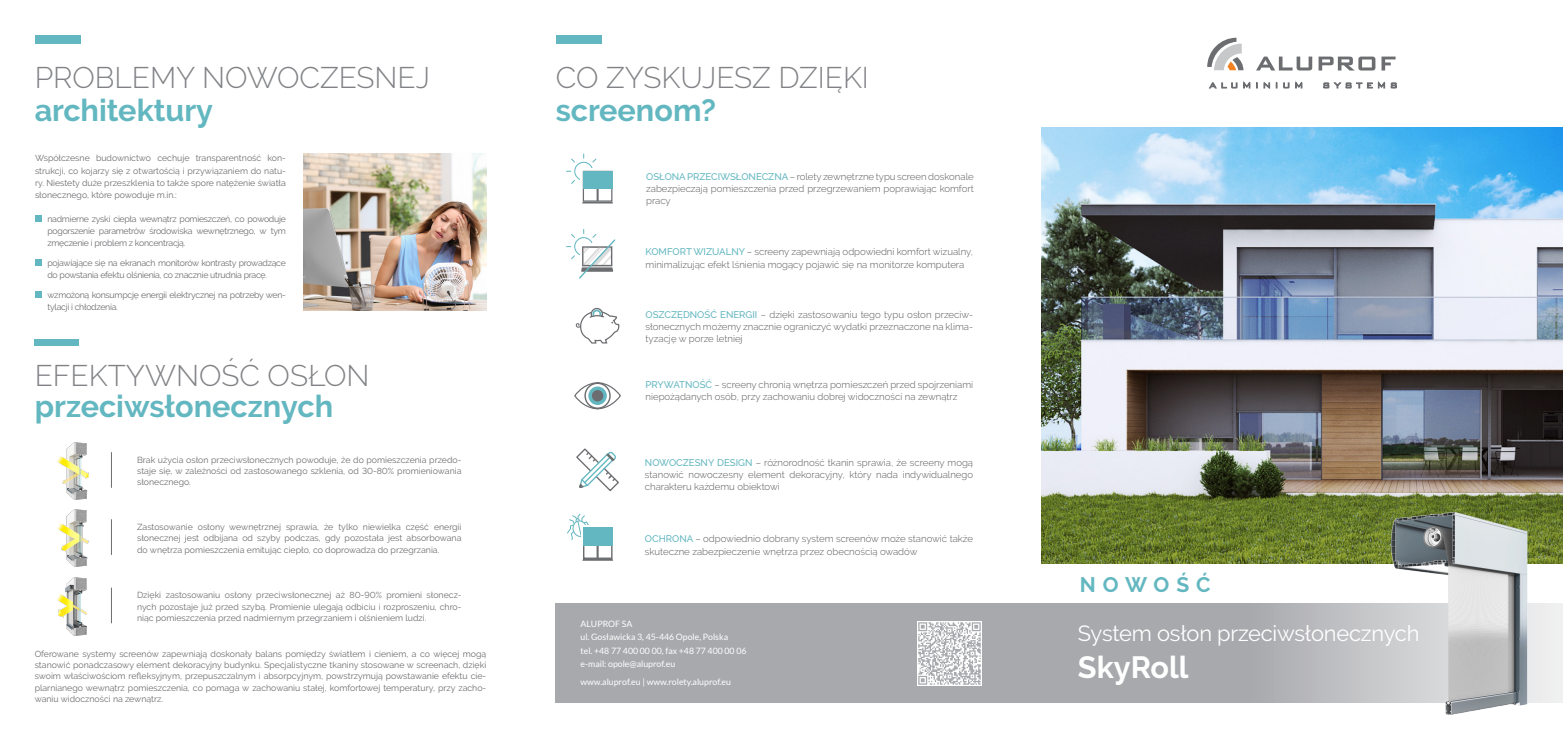
<style>
.page{position:relative;width:1563px;height:737px;background:#fff}
.page>*{position:absolute;margin:0;border:0;box-sizing:border-box;transform-origin:0 0}
.t1{font:700 30.62px "Raleway";color:#63b7c0}
.t2{font:700 30.62px "Raleway";color:#fff}
.t3{font:300 29.75px "Raleway";color:#808285}
.t4{font:21.88px "Raleway";letter-spacing:-.01em;color:#fff}
.t5{font:700 21px "Raleway";letter-spacing:.33em;color:#63b7c0}
.t6{font:300 9.62px/12.2px "Raleway";color:#57585a;text-align:justify}
.t7{font:8.75px/11.4px "Raleway";letter-spacing:-.02em;color:#6c6d70;text-align:justify}
.t8{font:8.75px "Lato";color:#fff}
.s1{font-weight:500;color:#63b7c0}
</style>
<div class="page">
<img style="left:1042px;top:127px;width:521px;height:436px">
<hr style="left:596px;top:530px;width:2px;height:30px;background:#6c6d70">
<svg style="left:1207px;top:38px;width:36px;height:32px"></svg>
<svg style="left:1256px;top:57px;width:56px;height:14px"></svg>
<svg style="left:1318px;top:57px;width:57px;height:13px"></svg>
<svg style="left:1381px;top:57px;width:14px;height:13px"></svg>
<svg style="left:1209px;top:83px;width:28px;height:5px"></svg>
<svg style="left:1243px;top:83px;width:7px;height:5px"></svg>
<svg style="left:1263px;top:83px;width:7px;height:5px"></svg>
<svg style="left:1283px;top:83px;width:6px;height:5px"></svg>
<svg style="left:1295px;top:83px;width:7px;height:5px"></svg>
<svg style="left:1323px;top:83px;width:49px;height:5px"></svg>
<svg style="left:1378px;top:83px;width:18px;height:5px"></svg>
<div style="left:35px;top:35px;width:46px;height:8px;background:#63b7c0"></div>
<div style="left:556px;top:35px;width:45px;height:8px;background:#63b7c0"></div>
<div style="left:555px;top:603px;width:1008px;height:99px;background:#a8a9ad"></div>
<img style="left:1382px;top:506px;width:155px;height:209px">
<svg style="left:567px;top:513px;width:23px;height:27px"></svg>
<svg style="left:566px;top:154px;width:31px;height:30px"></svg>
<svg style="left:580px;top:168px;width:33px;height:28px"></svg>
<div style="left:583px;top:171px;width:29px;height:31px;border:1px solid #6c6d70"></div>
<hr style="left:596px;top:171px;width:2px;height:30px;background:#6c6d70">
<svg style="left:582px;top:202px;width:31px;height:1px"></svg>
<div style="left:583px;top:171px;width:29px;height:18px;background:#63b7c0"></div>
<svg style="left:575px;top:307px;width:45px;height:37px"></svg>
<svg style="left:574px;top:382px;width:47px;height:28px"></svg>
<div style="left:584px;top:382px;width:27px;height:27px;border:1px solid #6c6d70;border-radius:50%"></div>
<svg style="left:588px;top:386px;width:19px;height:19px"></svg>
<div style="left:592px;top:390px;width:11px;height:11px;background:#6c6d70;border-radius:50%"></div>
<svg style="left:581px;top:525px;width:32px;height:19px"></svg>
<img style="left:303px;top:153px;width:183px;height:157px">
<div style="left:35px;top:339px;width:44px;height:7px;background:#63b7c0"></div>
<div style="left:35px;top:216px;width:7px;height:6px;background:#63b7c0"></div>
<img style="left:57px;top:442px;width:32px;height:57px">
<img style="left:57px;top:509px;width:32px;height:57px">
<img style="left:57px;top:577px;width:30px;height:58px">
<hr style="left:111px;top:587px;width:1px;height:36px;background:#6c6d70">
<hr style="left:111px;top:519px;width:1px;height:36px;background:#6c6d70">
<hr style="left:111px;top:452px;width:1px;height:36px;background:#6c6d70">
<div style="left:35px;top:259px;width:7px;height:7px;background:#63b7c0"></div>
<div style="left:35px;top:291px;width:7px;height:7px;background:#63b7c0"></div>
<div style="left:583px;top:527px;width:29px;height:32px;border:1px solid #6c6d70"></div>
<div style="left:583px;top:527px;width:29px;height:19px;background:#63b7c0"></div>
<svg style="left:566px;top:229px;width:50px;height:50px"></svg>
<svg style="left:582px;top:559px;width:31px;height:2px"></svg>
<svg style="left:576px;top:448px;width:43px;height:44px"></svg>
<img style="left:918px;top:621px;width:63px;height:64px">
<p class="t3" style="left:35px;top:60px;width:397px">PROBLEMY NOWOCZESNEJ</p>
<p class="t1" style="left:35px;top:92px;width:180px">architektury</p>
<p class="t7" style="left:35px;top:152px;width:252px;line-height:12.2px">Współczesne budownictwo cechuje transparentność kon&shy;strukcji, co kojarzy się z otwartością i przywiązaniem do natu&shy;ry. Niestety duże przeszklenia to także spore natężenie światła słonecznego, które powoduje m.in.:</p>
<p class="t7" style="left:47px;top:212px;width:240px;line-height:12.2px">nadmierne zyski ciepła wewnątrz pomieszczeń, co powoduje pogorszenie parametrów środowiska wewnętrznego, w tym zmęczenie i problem z koncentracją.</p>
<p class="t7" style="left:47px;top:256px;width:240px;line-height:12.2px">pojawiające się na ekranach monitorów kontrasty prowadzące do powstania efektu olśnienia, co znacznie utrudnia pracę.</p>
<p class="t7" style="left:47px;top:288px;width:240px;line-height:12.2px">wzmożoną konsumpcję energii elektrycznej na potrzeby wen&shy;tylacji i chłodzenia.</p>
<p class="t3" style="left:35px;top:358px;width:336px">EFEKTYWNOŚĆ OSŁON</p>
<p class="t1" style="left:35px;top:389px;width:300px">przeciwsłonecznych</p>
<p class="t7" style="left:137px;top:454px;width:326px">Brak użycia osłon przeciwsłonecznych powoduje, że do pomieszczenia przedo&shy;staje się, w zależności od zastosowanego szklenia, od 30-80% promieniowania słonecznego.</p>
<p class="t7" style="left:137px;top:521px;width:326px">Zastosowanie osłony wewnętrznej sprawia, że tylko niewielka część energii słonecznej jest odbijana od szyby podczas, gdy pozostała jest absorbowana do wnętrza pomieszczenia emitując ciepło, co doprowadza do przegrzania.</p>
<p class="t7" style="left:137px;top:589px;width:326px">Dzięki zastosowaniu osłony przeciwsłonecznej aż 80-90% promieni słonecz&shy;nych pozostaje już przed szybą. Promienie ulegają odbiciu i rozproszeniu, chro&shy;niąc pomieszczenia przed nadmiernym przegrzaniem i olśnieniem ludzi.</p>
<p class="t7" style="left:35px;top:647px;width:453px">Oferowane systemy screenów zapewniają doskonały balans pomiędzy światłem i cieniem, a co więcej mogą stanowić ponadczasowy element dekoracyjny budynku. Specjalistyczne tkaniny stosowane w screenach, dzięki swoim właściwościom refleksyjnym, przepuszczalnym i absorpcyjnym, powstrzymują powstawanie efektu cie&shy;plarnianego wewnątrz pomieszczenia, co pomaga w zachowaniu stałej, komfortowej temperatury, przy zacho&shy;waniu widoczności na zewnątrz.</p>
<p class="t3" style="left:556px;top:60px;width:315px">CO ZYSKUJESZ DZIĘKI</p>
<p class="t1" style="left:556px;top:92px;width:162px">screenom?</p>
<p class="t6" style="left:646px;top:170px;width:329px"><span class="s1">OSŁONA PRZECIWSŁONECZNA</span> – rolety zewnętrzne typu screen doskonale zabezpieczają pomieszczenia przed przegrzewaniem poprawiając komfort pracy</p>
<p class="t6" style="left:645px;top:246px;width:329px"><span class="s1">KOMFORT WIZUALNY</span> – screeny zapewniają odpowiedni komfort wizualny, minimalizując efekt lśnienia mogący pojawić się na monitorze komputera</p>
<p class="t6" style="left:645px;top:308px;width:329px"><span class="s1">OSZCZĘDNOŚĆ ENERGII</span> – dzięki zastosowaniu tego typu osłon przeciw&shy;słonecznych możemy znacznie ograniczyć wydatki przeznaczone na klima&shy;tyzację w porze letniej</p>
<p class="t6" style="left:645px;top:378px;width:329px"><span class="s1">PRYWATNOŚĆ</span> – screeny chronią wnętrza pomieszczeń przed spojrzeniami niepożądanych osób, przy zachowaniu dobrej widoczności na zewnątrz</p>
<p class="t6" style="left:645px;top:456px;width:330px"><span class="s1">NOWOCZESNY DESIGN</span> – różnorodność tkanin sprawia, że screeny mogą stanowić nowoczesny element dekoracyjny, który nada indywidualnego charakteru każdemu obiektowi</p>
<p class="t6" style="left:645px;top:533px;width:330px"><span class="s1">OCHRONA</span> – odpowiednio dobrany system screenów może stanowić także skuteczne zabezpieczenie wnętrza przez obecnością owadów</p>
<p class="t8" style="left:580px;top:619px;width:53px">ALUPROF SA</p>
<p class="t8" style="left:580px;top:632px;width:149px">ul. Gosławicka 3, 45-446 Opole, Polska</p>
<p class="t8" style="left:580px;top:645px;width:167px">tel. +48 77 400 00 00, fax +48 77 400 00 06</p>
<p class="t8" style="left:580px;top:658px;width:96px">e-mail: opole@aluprof.eu</p>
<p class="t8" style="left:580px;top:677px;width:152px">www.aluprof.eu | www.rolety.aluprof.eu</p>
<p class="t5" style="left:1080px;top:573px;width:132px">NOWOŚĆ</p>
<p class="t4" style="left:1078px;top:621px;width:343px">System osłon przeciwsłonecznych</p>
<p class="t2" style="left:1078px;top:650px;width:112px">SkyRoll</p>
</div>
